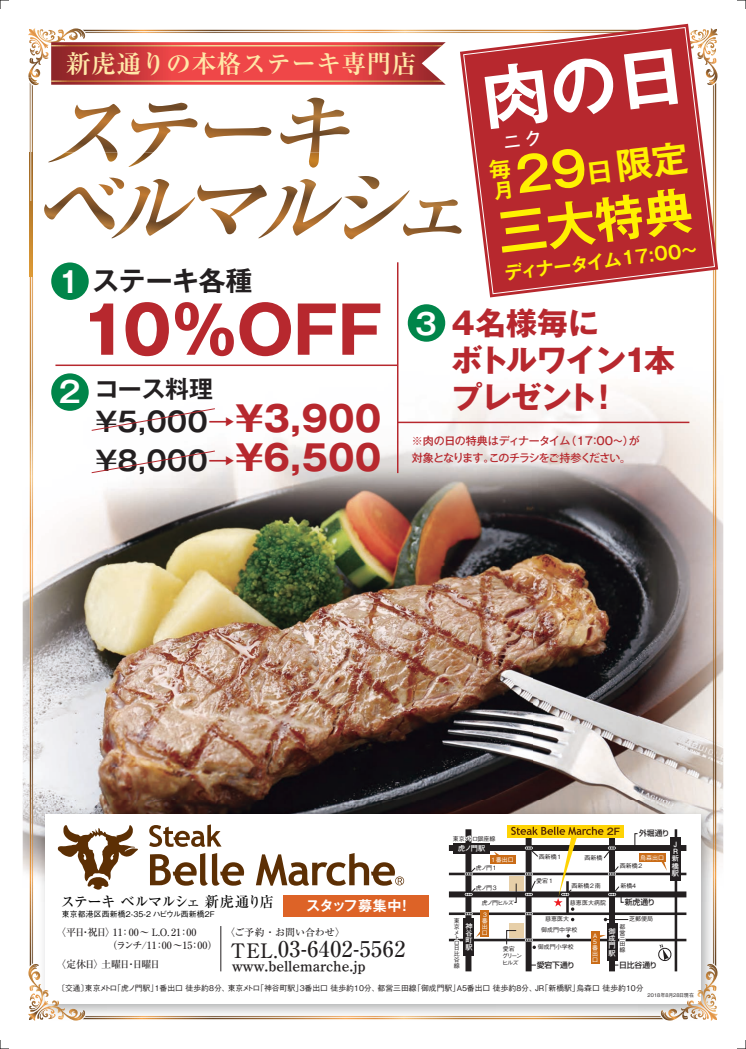
<style>
.page{position:relative;width:746px;height:1049px;background:#fff}
.page>*{position:absolute;margin:0;border:0;box-sizing:border-box;transform-origin:0 0}
.t1{font:700 65px "Gothic MB101 Pro";color:#b7282e}
.t2{font:700 49px "Gothic MB101 Pro De";color:#fff101}
.t3{font:700 47px "Gothic MB101 Pro De";color:#fff101}
.t4{font:700 31px/37px "Gothic MB101 Pro";letter-spacing:-.055em;color:#b7282e}
.t5{font:700 28.9px "Gothic MB101 Pro De";color:#fff}
.t6{font:700 27px/39.2px "Gothic MB101 Pro De";color:#231f20}
.t7{font:700 25px "Ryumin Pro";color:#ffe7a7}
.t8{font:700 24px "Gothic MB101 Pro De";letter-spacing:-.02em;color:#231f20}
.t9{font:500 21.7px "Ryumin Pro";letter-spacing:.03em;color:#231f20}
.t10{font:700 18px "Gothic MB101 Pro De";color:#fff101}
.t11{font:15px "Shuei Min Pro B";color:#231f20}
.t12{font:500 14.4px "Ryumin Pro";letter-spacing:-.065em;color:#000}
.t13{font:700 14px "Gothic MB101 Pro De";letter-spacing:.005em;color:#fff}
.t14{font:500 11px "Gothic MB101 Pro";letter-spacing:-.01em;color:#b7282e}
.t15{font:500 11px "Koz Go Pro";letter-spacing:-.09em;color:#b7282e}
.t16{font:500 10px/13.5px "Ryumin Pro";color:#231f20}
.t17{font:500 10px "Ryumin Pro";letter-spacing:-.12em;color:#231f20}
.t18{font:700 9.3px "Gothic MB101 Pro De";color:#5c2f04}
.t19{font:500 7.8px "Gothic BBB Pro";color:#231f20}
.t20{font:500 7.8px "Gothic BBB Pro";letter-spacing:.02em;color:#000}
.t21{font:500 7.8px "Shin Go Pro";color:#231f20}
.t22{font:700 7.2px/7.2px "Futo Go B101 Pro";color:#fff;text-align:justify}
.t23{font:500 6px/5.6px "Gothic BBB Pro";color:#231f20}
.t24{font:500 6px/5.8px "Gothic BBB Pro";letter-spacing:-.01em;color:#fff}
.t25{font:500 6px "Gothic BBB Pro";letter-spacing:-.075em;color:#231f20}
.t26{font:500 5px "Gothic BBB Pro";letter-spacing:.02em;color:#231f20}
.s1{font-size:27px}
.s2{font-size:36px}
.s3{font-size:28.9px;color:#fff}
.s4{color:#b7282e}
.s5{font-family:"Gothic MB101 Pro";font-size:35.1px;color:#b7282e}
.s6{font-family:"Koz Go Pr 6 N";font-weight:400}
.s7{font-family:"Gothic MB101 Pro"}
.s8{font-size:19.9px}
</style>
<div class="page">
<img style="left:23px;top:592px;width:5px;height:281px">
<img style="left:718px;top:268px;width:6px;height:586px">
<img style="left:717px;top:365px;width:6px;height:490px">
<svg style="left:0;top:1040px;width:9px;height:9px"></svg>
<svg style="left:0;top:0;width:9px;height:9px"></svg>
<svg style="left:737px;top:0;width:9px;height:9px"></svg>
<svg style="left:737px;top:1040px;width:9px;height:9px"></svg>
<img style="left:28px;top:28px;width:689px;height:991px">
<h3 class="t7" style="left:66px;top:44px;width:352px">新虎通りの本格ステーキ専門店</h3>
<h3 class="t3" style="left:511px;top:137px;width:174px;rotate:-7deg">29<span class="s1">日</span><span class="s2">限定</span></h3>
<h2 class="t2" style="left:493px;top:193px;width:198px;rotate:-7deg">三大特典</h2>
<h3 class="t10" style="left:502px;top:258px;width:196px;rotate:-7deg">ディナータイム17:00～</h3>
<h3 class="t6" style="left:92px;top:257px;width:162px">ステーキ各種</h3>
<h1 class="t1" style="left:80px;top:276px;width:521px">10％OFF <sup>4名様毎に</sup></h1>
<h3 class="t5" style="left:58px;top:258px;width:23px">1</h3>
<h3 class="t5" style="left:415px;top:300px;width:23px">3</h3>
<h3 class="t4" style="left:451px;top:338px;width:225px">ボトルワイン1本プレゼント!</h3>
<h3 class="t8" style="left:59px;top:369px;width:156px"><span class="s3">2</span> コース料理</h3>
<h3 class="t6" style="left:95px;top:399px;width:287px">¥5,000<span class="s4">→</span><span class="s5">¥3,900 </span>¥8,000<span class="s4">→</span><span class="s5">¥6,500</span></h3>
<h3 class="t14" style="left:411px;top:432px;width:229px"><span class="s6">※</span>肉の日の特典はディナータイム（17：00～）が</h3>
<h3 class="t15" style="left:411px;top:451px;width:221px"><span class="s7">対象となります。</span>このチラシをご持参ください。</h3>
<p class="t18" style="left:606px;top:824px;width:15px">2F</p>
<p class="t21" style="left:639px;top:827px;width:32px">外堀通り</p>
<p class="t25" style="left:453px;top:834px;width:44px">東京メトロ銀座線</p>
<p class="t22" style="left:458px;top:843px;width:29px">虎ノ門駅</p>
<p class="t22" style="left:671px;top:839px;width:9px;text-align:left">J<br>R新橋駅</p>
<p class="t23" style="left:538px;top:853px;width:24px">西新橋1</p>
<p class="t24" style="left:491px;top:856px;width:24px">1番出口</p>
<p class="t24" style="left:640px;top:854px;width:25px">烏森出口</p>
<p class="t23" style="left:584px;top:854px;width:20px">西新橋</p>
<p class="t23" style="left:619px;top:862px;width:24px">西新橋2</p>
<p class="t23" style="left:476px;top:864px;width:22px">虎ノ門 1</p>
<p class="t23" style="left:536px;top:877px;width:18px">愛宕1</p>
<p class="t23" style="left:571px;top:882px;width:31px">西新橋2南</p>
<p class="t23" style="left:620px;top:882px;width:18px">新橋４</p>
<p class="t23" style="left:476px;top:884px;width:22px">虎ノ門 3</p>
<h3 class="t12" style="left:61px;top:890px;width:215px">ステーキ ベルマルシェ 新虎通り店</h3>
<p class="t20" style="left:62px;top:908px;width:154px">東京都港区西新橋2-35-2 ハビウル西新橋2F</p>
<p class="t16" style="left:89px;top:924px;width:130px;text-indent:-33px">〈平日・祝日〉11：00～ L.O. 21：00<br>　　 （ランチ/11：00～15：00）</p>
<p class="t17" style="left:56px;top:956px;width:106px">〈定休日〉土曜日・日曜日</p>
<h3 class="t13" style="left:306px;top:894px;width:107px">スタッフ募集中！</h3>
<p class="t16" style="left:225px;top:924px;width:121px">〈ご予約・お問い合わせ〉</p>
<h3 class="t9" style="left:230px;top:932px;width:176px"><span class="s8">TEL.</span>03-6402-5562</h3>
<h3 class="t11" style="left:232px;top:956px;width:135px">www.bellemarche.jp</h3>
<p class="t23" style="left:482px;top:899px;width:34px">虎ノ門ヒルズ</p>
<p class="t21" style="left:624px;top:896px;width:32px">新虎通り</p>
<p class="t23" style="left:502px;top:944px;width:22px;line-height:7.2px">愛宕<br>グリーン</p>
<p class="t23" style="left:502px;top:959px;width:18px">ヒルズ</p>
<p class="t23" style="left:570px;top:899px;width:38px">慈恵医大病院</p>
<p class="t23" style="left:537px;top:943px;width:38px">御成門小学校</p>
<p class="t24" style="left:482px;top:911px;width:7px">3番出口</p>
<p class="t23" style="left:541px;top:913px;width:38px;line-height:10.7px;text-indent:4px">慈恵医大<br>御成門中学校</p>
<p class="t23" style="left:629px;top:916px;width:26px">芝郵便局</p>
<p class="t23" style="left:454px;top:917px;width:7px;line-height:6px">東京</p>
<p class="t23" style="left:454px;top:929px;width:7px">メトロ日比谷線</p>
<p class="t22" style="left:465px;top:921px;width:9px">神谷町駅</p>
<p class="t23" style="left:619px;top:923px;width:7px;text-align:justify">都営三田線</p>
<p class="t22" style="left:608px;top:927px;width:9px">御成門駅</p>
<p class="t24" style="left:592px;top:932px;width:7px">A<br>5番出口</p>
<p class="t21" style="left:536px;top:959px;width:40px">愛宕下通り</p>
<p class="t21" style="left:619px;top:959px;width:40px">日比谷通り</p>
<p class="t19" style="left:57px;top:981px;width:588px">〔交通〕東京メトロ「虎ノ門駅」1番出口 徒歩約8分、東京メトロ「神谷町駅」3番出口 徒歩約10分、都営三田線「御成門駅」A5番出口 徒歩約8分、JR「新橋駅」烏森口 徒歩約10分</p>
<p class="t26" style="left:647px;top:991px;width:48px">2018年8月28日現在</p>
</div>
